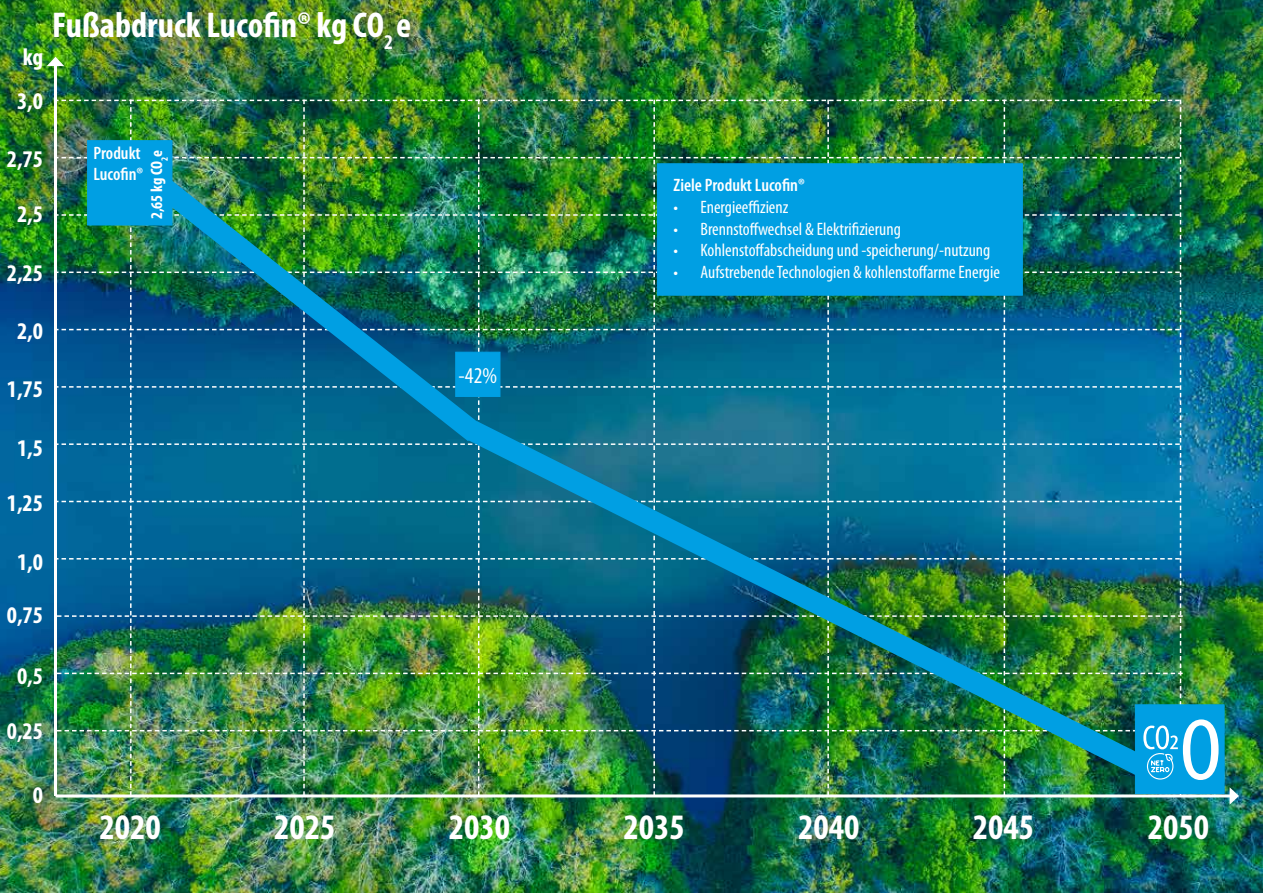
<style>
.page{position:relative;width:1263px;height:893px;background:#fff}
.page>*{position:absolute;margin:0;border:0;box-sizing:border-box;transform-origin:0 0}
.t1{font:700 condensed 36px "Myriad Pro";color:#fff}
.t2{font:700 condensed 24px/52.8px "Myriad Pro";color:#fff;text-align:center}
.t3{font:condensed 22.65px "Myriad Pro";color:#fff}
.t4{font:condensed 18px "Myriad Pro";color:#fff}
.t5{font:600 condensed 18px/21.6px "Myriad Pro";color:#fff}
.t6{font:700 condensed 16.5px "Myriad Pro";color:#fff}
</style>
<div class="page">
<img style="left:0;top:0;width:1263px;height:893px">
<hr style="left:55px;top:794px;width:1177px;height:3px;background:#fff">
<svg style="left:1229px;top:787px;width:10px;height:18px"></svg>
<img style="left:444px;top:797px;width:761px;height:15px">
<div style="left:1135px;top:704px;width:89px;height:90px;background:#009fe3"></div>
<img style="left:57px;top:100px;width:1161px;height:695px">
<hr style="left:54px;top:63px;width:3px;height:733px;background:#fff">
<svg style="left:47px;top:57px;width:17px;height:9px"></svg>
<div style="left:657px;top:163px;width:366px;height:133px;background:#009fe3;border:1px solid #009fe3"></div>
<h2 class="t2" style="left:23px;top:31px;width:22px">kg</h2>
<h2 class="t2" style="left:17px;top:75px;width:28px">3,0</h2>
<h1 class="t1" style="left:52px;top:5px;width:361px">Fußabdruck Lucofin® kg CO<sub>2</sub> e</h1>
<h2 class="t2" style="left:7px;top:133px;width:38px">2,75</h2>
<h2 class="t2" style="left:17px;top:188px;width:28px">2,5</h2>
<p class="t5" style="left:94px;top:142px;width:51px">Produkt<br>Lucofin®</p>
<p class="t6" style="left:148px;top:219px;width:71px;rotate:-90deg">2,65 kg CO<sub>2</sub>e</p>
<h2 class="t2" style="left:7px;top:247px;width:38px">2,25</h2>
<h2 class="t2" style="left:17px;top:305px;width:28px">2,0</h2>
<h2 class="t2" style="left:7px;top:363px;width:38px">1,75</h2>
<h2 class="t2" style="left:17px;top:422px;width:28px">1,5</h2>
<h2 class="t2" style="left:7px;top:477px;width:38px">1,25</h2>
<h2 class="t2" style="left:7px;top:536px;width:38px">1,0<br>0,75</h2>
<h2 class="t2" style="left:17px;top:650px;width:28px">0,5</h2>
<h2 class="t2" style="left:7px;top:705px;width:38px">0,25</h2>
<p class="t3" style="left:459px;top:363px;width:40px">-42%</p>
<p class="t5" style="left:673px;top:175px;width:133px">Ziele Produkt Lucofin®</p>
<p class="t4" style="left:673px;top:197px;width:116px">• Energieeffizienz</p>
<p class="t4" style="left:673px;top:219px;width:229px">• Brennstoffwechsel &amp; Elektrifizierung</p>
<p class="t4" style="left:673px;top:241px;width:318px">• Kohlenstoffabscheidung und -speicherung/-nutzung</p>
<p class="t4" style="left:673px;top:262px;width:328px">• Aufstrebende Technologien &amp; kohlenstoffarme Energie</p>
<h2 class="t2" style="left:33px;top:768px;width:12px">0</h2>
<h1 class="t1" style="left:99px;top:807px;width:63px">2020</h1>
<h1 class="t1" style="left:274px;top:807px;width:63px">2025</h1>
<h1 class="t1" style="left:449px;top:807px;width:63px">2030</h1>
<h1 class="t1" style="left:798px;top:807px;width:63px">2040</h1>
<h1 class="t1" style="left:973px;top:807px;width:63px">2045</h1>
<h1 class="t1" style="left:1148px;top:807px;width:63px">2050</h1>
<h1 class="t1" style="left:623px;top:807px;width:63px">2035</h1>
</div>
